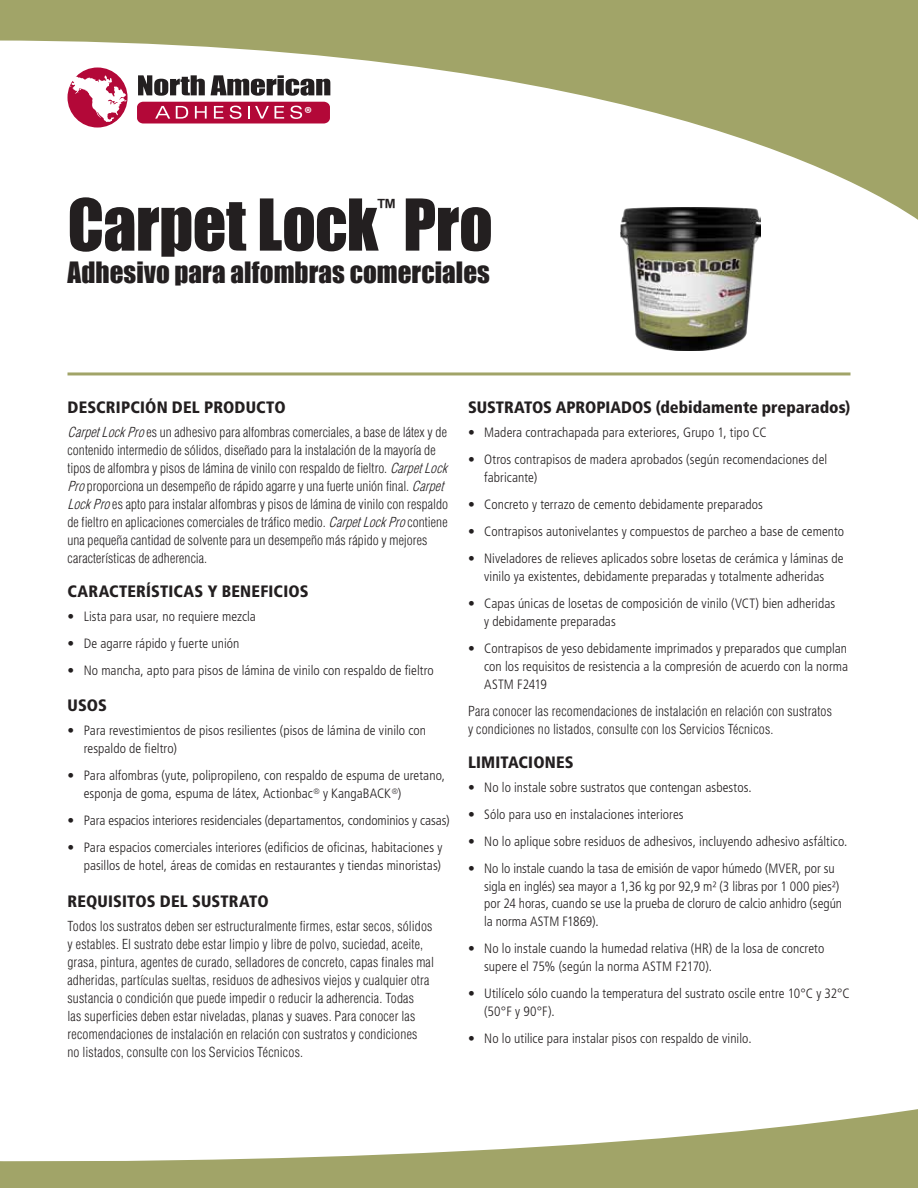
<style>
.page{position:relative;width:918px;height:1188px;background:#fff}
.page>*{position:absolute;margin:0;border:0;box-sizing:border-box;transform-origin:0 0}
.t1{font:66px "Impact";letter-spacing:-.01em;color:#231f20}
.t2{font:27px "Impact";color:#231f20}
.t3{font:22.8px "Impact";color:#231f20}
.t4{font:700 17.7px "Myriad Pro";color:#fff}
.t5{font:900 condensed 16.5px "Frutiger LT Std";letter-spacing:.005em;color:#231f20}
.t6{font:300 condensed 13.5px/18px "Frutiger LT Std";letter-spacing:.005em;color:#231f20}
.t7{font:300 condensed 13.5px/18px "Helvetica LT Std";letter-spacing:.01em;color:#231f20}
.s1{font-style:italic}
</style>
<div class="page">
<svg style="left:0;top:0;width:918px;height:230px"></svg>
<svg style="left:0;top:1109px;width:918px;height:79px;fill:#a1a468"></svg>
<div style="left:68px;top:68px;width:60px;height:60px;background:#b30838;border-radius:50%"></div>
<svg style="left:138px;top:75px;width:67px;height:21px"></svg>
<svg style="left:211px;top:75px;width:119px;height:21px"></svg>
<svg style="left:70px;top:75px;width:57px;height:47px"></svg>
<div style="left:137px;top:102px;width:193px;height:21px;background:#b30838;border-radius:6px"></div>
<svg style="left:155px;top:106px;width:15px;height:13px"></svg>
<svg style="left:176px;top:106px;width:12px;height:13px"></svg>
<svg style="left:195px;top:106px;width:12px;height:13px"></svg>
<svg style="left:214px;top:106px;width:10px;height:13px"></svg>
<svg style="left:230px;top:106px;width:12px;height:13px"></svg>
<svg style="left:248px;top:106px;width:21px;height:13px"></svg>
<svg style="left:275px;top:106px;width:9px;height:13px"></svg>
<svg style="left:290px;top:106px;width:12px;height:13px"></svg>
<svg style="left:63px;top:176px;width:435px;height:54px"></svg>
<hr style="left:68px;top:372px;width:782px;height:3px;background:#a1a468">
<img style="left:621px;top:208px;width:140px;height:143px">
<h3 class="t4" style="left:304px;top:101px;width:10px">®</h3>
<h1 class="t1" style="left:68px;top:174px;width:427px">Carpet Lock Pro</h1>
<h3 class="t3" style="left:378px;top:190px;width:19px">™</h3>
<h2 class="t2" style="left:68px;top:251px;width:424px">Adhesivo para alfombras comerciales</h2>
<p class="t5" style="left:68px;top:398px;width:220px">DESCRIPCIÓN DEL PRODUCTO</p>
<p class="t7" style="left:67px;top:423px;width:385px"><span class="s1">CarpetLockPro</span>es un adhesivo para alfombras comerciales, a base de látex y de contenido intermedio de sólidos, diseñado para la instalación de la mayoría de tipos de alfombra y pisos de lámina de vinilo con respaldo de fieltro. <span class="s1">CarpetLock Pro</span>proporciona un desempeño de rápido agarre y una fuerte unión final. <span class="s1">Carpet LockPro</span>es apto para instalar alfombras y pisos de lámina de vinilo con respaldo de fieltro en aplicaciones comerciales de tráfico medio. <span class="s1">CarpetLockPro</span>contiene una pequeña cantidad de solvente para un desempeño más rápido y mejores características de adherencia.</p>
<p class="t5" style="left:68px;top:581px;width:243px">CARACTERÍSTICAS Y BENEFICIOS</p>
<p class="t6" style="left:68px;top:607px;width:190px">• Lista para usar, no requiere mezcla</p>
<p class="t6" style="left:68px;top:634px;width:173px">• De agarre rápido y fuerte unión</p>
<p class="t6" style="left:68px;top:661px;width:368px">• No mancha, apto para pisos de lámina de vinilo con respaldo de fieltro</p>
<p class="t5" style="left:68px;top:696px;width:41px">USOS</p>
<p class="t6" style="left:84px;top:722px;width:344px;text-indent:-16px">• Para revestimientos de pisos resilientes (pisos de lámina de vinilo con respaldo de fieltro)</p>
<p class="t6" style="left:84px;top:767px;width:363px;text-indent:-16px">• Para alfombras (yute, polipropileno, con respaldo de espuma de uretano, esponja de goma, espuma de látex, Actionbac<sup>®</sup> y KangaBACK<sup>®</sup>)</p>
<p class="t6" style="left:68px;top:812px;width:384px">• Para espacios interiores residenciales (departamentos, condominios y casas)</p>
<p class="t6" style="left:68px;top:839px;width:376px;text-align:right">• Para espacios comerciales interiores (edificios de oficinas, habitaciones y pasillos de hotel, áreas de comidas en restaurantes y tiendas minoristas)</p>
<p class="t5" style="left:68px;top:891px;width:203px">REQUISITOS DEL SUSTRATO</p>
<p class="t7" style="left:68px;top:917px;width:368px">Todos los sustratos deben ser estructuralmente firmes, estar secos, sólidos y estables. El sustrato debe estar limpio y libre de polvo, suciedad, aceite, grasa, pintura, agentes de curado, selladores de concreto, capas finales mal adheridas, partículas sueltas, residuos de adhesivos viejos y cualquier otra sustancia o condición que puede impedir o reducir la adherencia. Todas<br>las superficies deben estar niveladas, planas y suaves. Para conocer las recomendaciones de instalación en relación con sustratos y condiciones<br>no listados, consulte con los Servicios Técnicos.</p>
<p class="t5" style="left:468px;top:398px;width:384px">SUSTRATOS APROPIADOS (debidamente preparados)</p>
<p class="t6" style="left:468px;top:424px;width:300px">• Madera contrachapada para exteriores, Grupo 1, tipo CC</p>
<p class="t6" style="left:484px;top:451px;width:345px;text-indent:-16px">• Otros contrapisos de madera aprobados (según recomendaciones del fabricante)</p>
<p class="t6" style="left:468px;top:496px;width:297px">• Concreto y terrazo de cemento debidamente preparados</p>
<p class="t6" style="left:468px;top:523px;width:378px">• Contrapisos autonivelantes y compuestos de parcheo a base de cemento</p>
<p class="t6" style="left:468px;top:550px;width:377px;text-align:center">• Niveladores de relieves aplicados sobre losetas de cerámica y láminas de vinilo ya existentes, debidamente preparadas y totalmente adheridas</p>
<p class="t6" style="left:484px;top:595px;width:352px;text-indent:-16px">• Capas únicas de losetas de composición de vinilo (VCT) bien adheridas y debidamente preparadas</p>
<p class="t6" style="left:484px;top:640px;width:366px;text-align:justify;text-indent:-16px">• Contrapisos de yeso debidamente imprimados y preparados que cumplan con los requisitos de resistencia a la compresión de acuerdo con la norma ASTM F2419</p>
<p class="t7" style="left:468px;top:702px;width:365px">Para conocer las recomendaciones de instalación en relación con sustratos y condiciones no listados, consulte con los Servicios Técnicos.</p>
<p class="t5" style="left:468px;top:752px;width:107px">LIMITACIONES</p>
<p class="t6" style="left:468px;top:778px;width:285px">• No lo instale sobre sustratos que contengan asbestos.</p>
<p class="t6" style="left:468px;top:805px;width:217px">• Sólo para uso en instalaciones interiores</p>
<p class="t6" style="left:468px;top:832px;width:381px">• No lo aplique sobre residuos de adhesivos, incluyendo adhesivo asfáltico.</p>
<p class="t6" style="left:484px;top:859px;width:359px;text-indent:-16px">• No lo instale cuando la tasa de emisión de vapor húmedo (MVER, por su sigla en inglés) sea mayor a 1,36 kg por 92,9 m² (3 libras por 1 000 pies²) por 24 horas, cuando se use la prueba de cloruro de calcio anhidro (según la norma ASTM F1869).</p>
<p class="t6" style="left:484px;top:940px;width:342px;text-indent:-16px">• No lo instale cuando la humedad relativa (HR) de la losa de concreto supere el 75% (según la norma ASTM F2170).</p>
<p class="t6" style="left:484px;top:985px;width:367px;text-indent:-16px">• Utilícelo sólo cuando la temperatura del sustrato oscile entre 10°C y 32°C (50°F y 90°F).</p>
<p class="t6" style="left:468px;top:1030px;width:285px">• No lo utilice para instalar pisos con respaldo de vinilo.</p>
</div>
